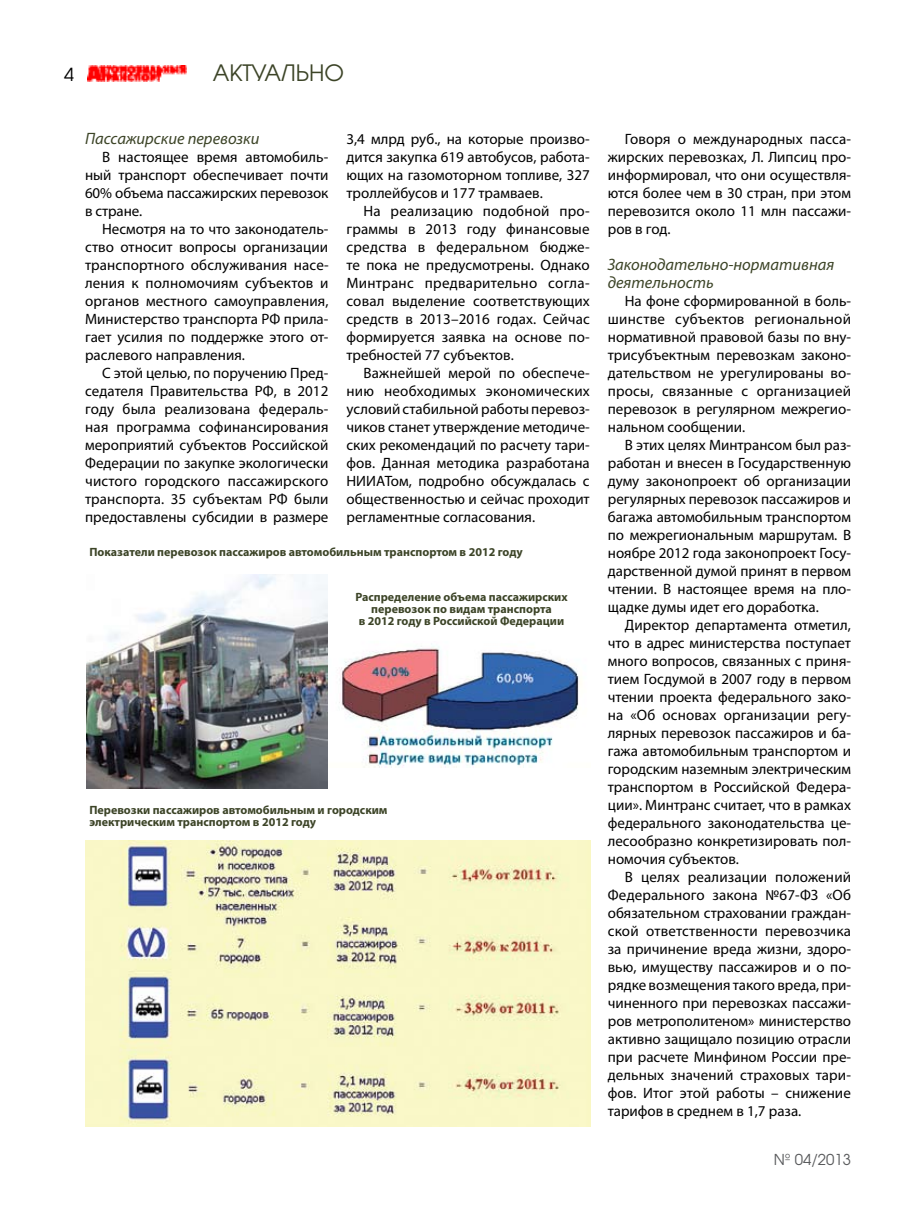
<style>
.page{position:relative;width:915px;height:1212px;background:#fff}
.page>*{position:absolute;margin:0;border:0;box-sizing:border-box;transform-origin:0 0}
.t1{font:22.5px "AG Avalanche C";color:#3c4427}
.t2{font:18px "AG Avalanche C";color:#000}
.t3{font:italic 16.5px/18px "Myriad Pro";color:#3c4427}
.t4{font:15px/18px "Myriad Pro";color:#000;text-align:justify}
.t5{font:15px "AG Avalanche C";color:#58595b}
.t6{font:700 12px/12px "Myriad Pro";color:#3c4427;text-align:center}
</style>
<div class="page">
<img style="left:88px;top:65px;width:99px;height:17px">
<img style="left:327px;top:584px;width:252px;height:183px">
<img style="left:86px;top:574px;width:241px;height:214px">
<img style="left:85px;top:840px;width:505px;height:287px">
<p class="t2" style="left:64px;top:63px;width:11px">4</p>
<h1 class="t1" style="left:213px;top:59px;width:133px">АКТУАЛЬНО</h1>
<p class="t3" style="left:85px;top:129px;width:176px">Пассажирские перевозки</p>
<p class="t4" style="left:85px;top:148px;width:245px;text-indent:17px">В настоящее время автомобиль&shy;ный транспорт обеспечивает почти 60% объема пассажирских перевозок в стране.</p>
<p class="t4" style="left:85px;top:220px;width:245px;text-indent:17px">Несмотря на то что законодатель&shy;ство относит вопросы организации транспортного обслуживания насе&shy;ления к полномочиям субъектов и органов местного самоуправления, Министерство транспорта РФ прила&shy;гает усилия по поддержке этого от&shy;раслевого направления.</p>
<p class="t4" style="left:85px;top:364px;width:245px;text-indent:17px">С этой целью, по поручению Пред&shy;седателя Правительства РФ, в 2012 году была реализована федераль&shy;ная программа софинансирования мероприятий субъектов Российской Федерации по закупке экологически чистого городского пассажирского транспорта. 35 субъектам РФ были предоставлены субсидии в размере</p>
<p class="t4" style="left:346px;top:130px;width:245px">3,4 млрд руб., на которые произво&shy;дится закупка 619 автобусов, работа&shy;ющих на газомоторном топливе, 327 троллейбусов и 177 трамваев.</p>
<p class="t4" style="left:346px;top:202px;width:245px;text-indent:17px">На реализацию подобной про&shy;граммы в 2013 году финансовые средства в федеральном бюдже&shy;те пока не предусмотрены. Однако Минтранс предварительно согла&shy;совал выделение соответствующих средств в 2013–2016 годах. Сейчас формируется заявка на основе по&shy;требностей 77 субъектов.</p>
<p class="t4" style="left:346px;top:364px;width:245px;text-indent:17px">Важнейшей мерой по обеспече&shy;нию необходимых экономических условий стабильной работы перевоз&shy;чиков станет утверждение методиче&shy;ских рекомендаций по расчету тари&shy;фов. Данная методика разработана НИИАТом, подробно обсуждалась с общественностью и сейчас проходит регламентные согласования.</p>
<p class="t6" style="left:89px;top:545px;width:434px">Показатели перевозок пассажиров автомобильным транспортом в 2012 году</p>
<p class="t6" style="left:355px;top:591px;width:214px">Распределение объема пассажирских перевозок по видам транспорта<br>в 2012 году в Российской Федерации</p>
<p class="t6" style="left:89px;top:803px;width:299px;text-align:left">Перевозки пассажиров автомобильным и городским электрическим транспортом в 2012 году</p>
<p class="t4" style="left:607px;top:130px;width:245px;text-indent:17px">Говоря о международных пасса&shy;жирских перевозках, Л. Липсиц про&shy;информировал, что они осуществля&shy;ются более чем в 30 стран, при этом перевозится около 11 млн пассажи&shy;ров в год.</p>
<p class="t3" style="left:607px;top:255px;width:228px">Законодательно-нормативная деятельность</p>
<p class="t4" style="left:607px;top:292px;width:245px;text-indent:17px">На фоне сформированной в боль&shy;шинстве субъектов региональной нормативной правовой базы по вну&shy;трисубъектным перевозкам законо&shy;дательством не урегулированы во&shy;просы, связанные с организацией перевозок в регулярном межрегио&shy;нальном сообщении.</p>
<p class="t4" style="left:607px;top:436px;width:245px;text-indent:17px">В этих целях Минтрансом был раз&shy;работан и внесен в Государственную думу законопроект об организации регулярных перевозок пассажиров и багажа автомобильным транспортом по межрегиональным маршрутам. В ноябре 2012 года законопроект Госу&shy;дарственной думой принят в первом чтении. В настоящее время на пло&shy;щадке думы идет его доработка.</p>
<p class="t4" style="left:607px;top:616px;width:245px;text-indent:17px">Директор департамента отметил, что в адрес министерства поступает много вопросов, связанных с приня&shy;тием Госдумой в 2007 году в первом чтении проекта федерального зако&shy;на «Об основах организации регу&shy;лярных перевозок пассажиров и ба&shy;гажа автомобильным транспортом и городским наземным электрическим транспортом в Российской Федера&shy;ции». Минтранс считает, что в рамках федерального законодательства це&shy;лесообразно конкретизировать пол&shy;номочия субъектов.</p>
<p class="t4" style="left:607px;top:868px;width:245px;text-indent:17px">В целях реализации положений Федерального закона №67-ФЗ «Об обязательном страховании граждан&shy;ской ответственности перевозчика за причинение вреда жизни, здоро&shy;вью, имуществу пассажиров и о по&shy;рядке возмещения такого вреда, при&shy;чиненного при перевозках пассажи&shy;ров метрополитеном» министерство активно защищало позицию отрасли при расчете Минфином России пре&shy;дельных значений страховых тари&shy;фов. Итог этой работы – снижение тарифов в среднем в 1,7 раза.</p>
<p class="t5" style="left:773px;top:1150px;width:79px">№ 04/2013</p>
</div>
